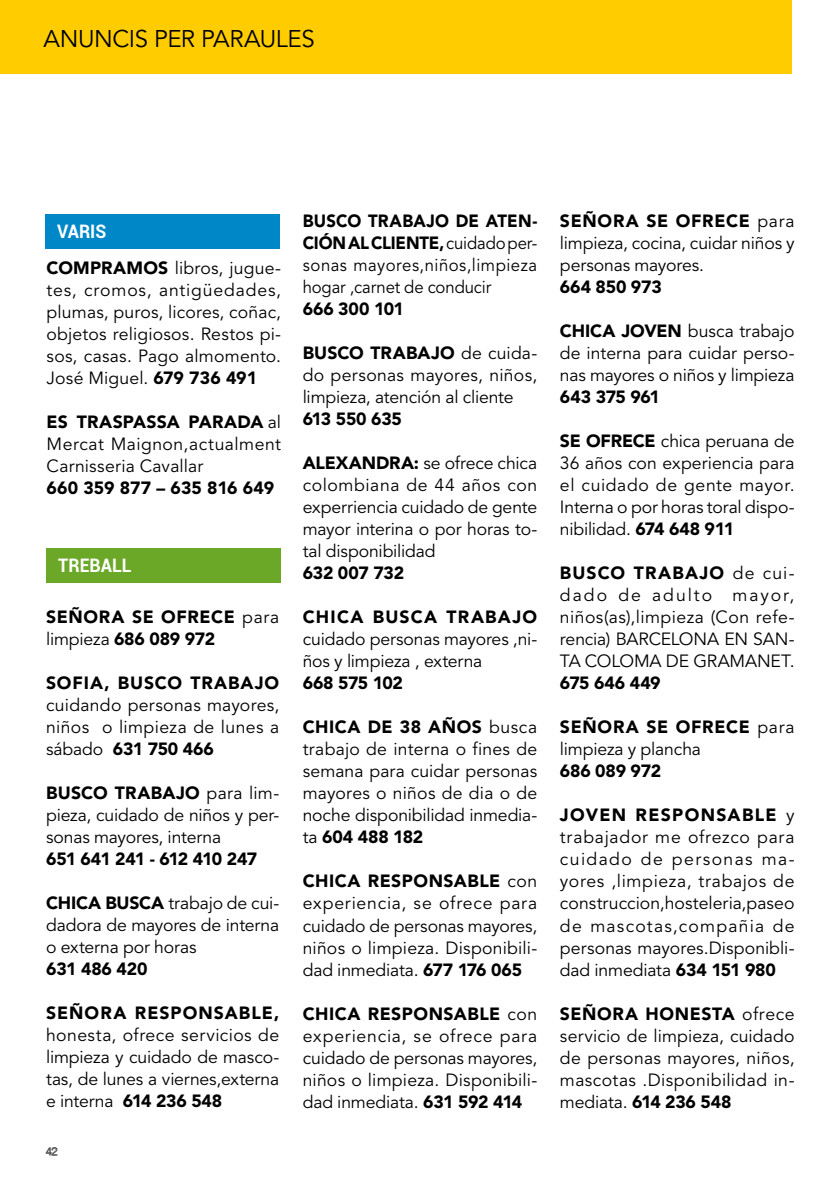
<style>
.page{position:relative;width:840px;height:1191px;background:#fff}
.page>*{position:absolute;margin:0;border:0;box-sizing:border-box;transform-origin:0 0}
.t1{font:24px "Avenir LT Std";letter-spacing:-.015em;color:#000}
.t2{font:700 18.6px "Roboto";color:#fff;scale:.95 1}
.t3{font:17.6px/22px "Avenir LT Std";color:#000;text-align:justify}
.t4{font:17.6px/22px "Avenir LT Std";color:#000;text-align:justify;scale:.95 1}
.t5{font:900 17.6px "Avenir LT Std";letter-spacing:-.005em;color:#000}
.t6{font:900 17.6px/22px "Avenir LT Std";letter-spacing:.03em;color:#000}
.t7{font:900 17.6px "Avenir LT Std";letter-spacing:-.05em;color:#000}
.t8{font:900 17.6px "Avenir LT Std";letter-spacing:.05em;color:#000}
.t9{font:900 17.6px "Avenir LT Std";letter-spacing:.06em;color:#000}
.t10{font:900 17.6px "Avenir LT Std";letter-spacing:-.025em;color:#000}
.t11{font:900 17.6px "Avenir LT Std";letter-spacing:.07em;color:#000}
.t12{font:14px "Kravitz Thermal";color:#000}
.s1{font-weight:900}
.s2{font-weight:400}
</style>
<div class="page">
<div style="left:46px;top:548px;width:235px;height:35px;background:#6ba828"></div>
<div style="left:45px;top:214px;width:235px;height:34px;background:#0087c8"></div>
<div style="left:0;top:0;width:791px;height:74px;background:#fc0"></div>
<h1 class="t1" style="left:43px;top:25px;width:273px">ANUNCIS PER PARAULES</h1>
<p class="t2" style="left:57px;top:218px;width:53px">VARIS</p>
<p class="t3" style="left:46px;top:257px;width:236px"><span class="s1">COMPRAMOS</span> libros, jugue&shy;tes, cromos, antigüedades, plumas, puros, licores, coñac, objetos religiosos. Restos pi&shy;sos, casas. Pago almomento.<br>José Miguel. <span class="s1">679 736 491</span></p>
<p class="t3" style="left:46px;top:411px;width:236px"><span class="s1">ES TRASPASSA PARADA</span> al Mercat Maignon,actualment Carnisseria Cavallar</p>
<p class="t5" style="left:46px;top:477px;width:229px">660 359 877 – 635 816 649</p>
<p class="t2" style="left:58px;top:552px;width:79px">TREBALL</p>
<p class="t6" style="left:46px;top:606px;width:234px">SEÑORA SE OFRECE <span class="s2">para limpieza</span> 686 089 972</p>
<p class="t8" style="left:46px;top:672px;width:234px">SOFIA, BUSCO TRABAJO</p>
<p class="t3" style="left:46px;top:694px;width:234px">cuidando personas mayores, niños o limpieza de lunes a sábado <span class="s1">631 750 466</span></p>
<p class="t3" style="left:46px;top:782px;width:234px"><span class="s1">BUSCO TRABAJO</span> para lim&shy;pieza, cuidado de niños y per&shy;sonas mayores, interna</p>
<p class="t7" style="left:46px;top:848px;width:212px">651 641 241 - 612 410 247</p>
<p class="t3" style="left:46px;top:892px;width:234px"><span class="s1">CHICA BUSCA</span> trabajo de cui&shy;dadora de mayores de interna o externa por horas</p>
<p class="t5" style="left:46px;top:958px;width:103px">631 486 420</p>
<p class="t9" style="left:46px;top:1002px;width:234px">SEÑORA RESPONSABLE,</p>
<p class="t3" style="left:46px;top:1024px;width:234px">honesta, ofrece servicios de limpieza y cuidado de masco&shy;tas, de lunes a viernes,externa e interna <span class="s1">614 236 548</span></p>
<p class="t12" style="left:45px;top:1144px;width:14px">42</p>
<p class="t4" style="left:302px;top:211px;width:248px"><span class="s1">BUSCO TRABAJO DE ATEN-CIÓN AL CLIENTE,</span> cuidado per&shy;sonas mayores,niños,limpieza hogar ,carnet de conducir</p>
<p class="t5" style="left:302px;top:298px;width:103px">666 300 101</p>
<p class="t3" style="left:302px;top:343px;width:236px"><span class="s1">BUSCO TRABAJO</span> de cuida&shy;do personas mayores, niños, limpieza, atención al cliente</p>
<p class="t5" style="left:302px;top:408px;width:101px">613 550 635</p>
<p class="t3" style="left:302px;top:453px;width:236px"><span class="s1">ALEXANDRA:</span> se ofrece chica colombiana de 44 años con experriencia cuidado de gente mayor interina o por horas to&shy;tal disponibilidad</p>
<p class="t5" style="left:302px;top:562px;width:103px">632 007 732</p>
<p class="t11" style="left:302px;top:606px;width:236px">CHICA BUSCA TRABAJO</p>
<p class="t3" style="left:302px;top:629px;width:236px">cuidado personas mayores ,ni&shy;ños y limpieza , externa</p>
<p class="t10" style="left:302px;top:672px;width:102px">668 575 102</p>
<p class="t3" style="left:302px;top:717px;width:236px"><span class="s1">CHICA DE 38 AÑOS</span> busca trabajo de interna o fines de semana para cuidar personas mayores o niños de dia o de noche disponibilidad inmedia&shy;ta <span class="s1">604 488 182</span></p>
<p class="t3" style="left:302px;top:871px;width:236px"><span class="s1">CHICA RESPONSABLE</span> con experiencia, se ofrece para cuidado de personas mayores, niños o limpieza. Disponibili&shy;dad inmediata. <span class="s1">677 176 065</span></p>
<p class="t3" style="left:302px;top:1003px;width:236px"><span class="s1">CHICA RESPONSABLE</span> con experiencia, se ofrece para cuidado de personas mayores, niños o limpieza. Disponibili&shy;dad inmediata. <span class="s1">631 592 414</span></p>
<p class="t3" style="left:559px;top:211px;width:236px"><span class="s1">SEÑORA SE OFRECE</span> para limpieza, cocina, cuidar niños y personas mayores.</p>
<p class="t5" style="left:559px;top:276px;width:103px">664 850 973</p>
<p class="t3" style="left:559px;top:321px;width:236px"><span class="s1">CHICA JOVEN</span> busca trabajo de interna para cuidar perso&shy;nas mayores o niños y limpieza</p>
<p class="t10" style="left:559px;top:386px;width:101px">643 375 961</p>
<p class="t3" style="left:559px;top:431px;width:236px"><span class="s1">SE OFRECE</span> chica peruana de 36 años con experiencia para el cuidado de gente mayor.<br>Interna o por horas toral dispo&shy;nibilidad. <span class="s1">674 648 911</span></p>
<p class="t3" style="left:559px;top:563px;width:236px"><span class="s1">BUSCO TRABAJO</span> de cui&shy;dado de adulto mayor, niños(as),limpieza (Con refe&shy;rencia) BARCELONA EN SAN-TA COLOMA DE GRAMANET.</p>
<p class="t5" style="left:559px;top:672px;width:102px">675 646 449</p>
<p class="t3" style="left:559px;top:717px;width:236px"><span class="s1">SEÑORA SE OFRECE</span> para limpieza y plancha</p>
<p class="t5" style="left:559px;top:760px;width:103px">686 089 972</p>
<p class="t3" style="left:559px;top:805px;width:236px"><span class="s1">JOVEN RESPONSABLE</span> y trabajador me ofrezco para cuidado de personas ma&shy;yores ,limpieza, trabajos de construccion,hosteleria,paseo de mascotas,compañia de personas mayores.Disponibli&shy;dad inmediata <span class="s1">634 151 980</span></p>
<p class="t3" style="left:559px;top:1003px;width:236px"><span class="s1">SEÑORA HONESTA</span> ofrece servicio de limpieza, cuidado de personas mayores, niños, mascotas .Disponibilidad in&shy;mediata. <span class="s1">614 236 548</span></p>
</div>
